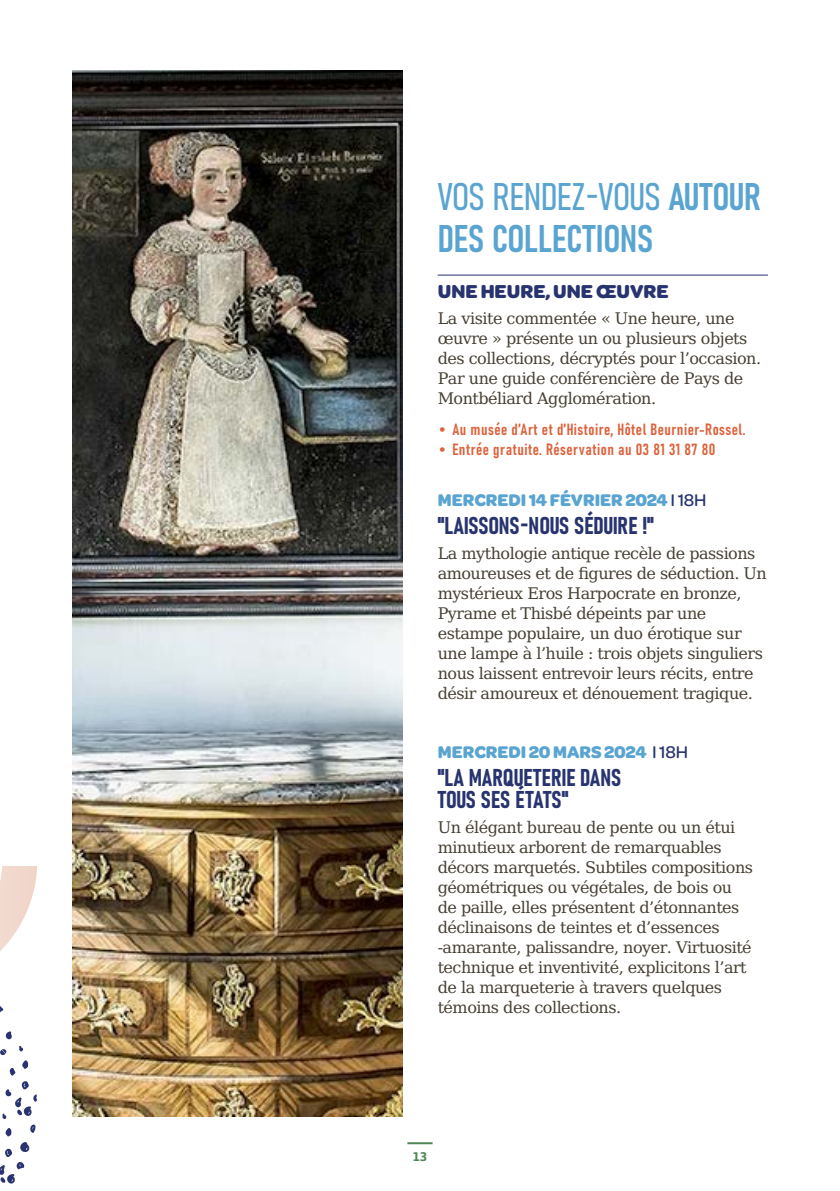
<style>
.page{position:relative;width:840px;height:1191px;background:#fff}
.page>*{position:absolute;margin:0;border:0;box-sizing:border-box;transform-origin:0 0}
.t1{font:38px/42px "Bahnschrift";color:#59a4d1}
.titre_activité{font:24px/22px "Bahnschrift";color:#283470}
.titre_activité-2{font:700 20px "Omnes";color:#283470}
.titre_activité-3{font:700 18px "Omnes";color:#59a4d1}
.titre_activité-4{font:16px/20px "DejaVu Math Te X Gyre";letter-spacing:-.03em;color:#463f32}
.info_pratiques{font:16px/20px "DejaVu Math Te X Gyre";letter-spacing:-.03em;color:#463f32}
.info_pratiques-2{font:16px "Bahnschrift";letter-spacing:.03em;color:#dc623b}
.t2{font:700 12px "DejaVu Sans Condensed";color:#518656}
.s1{font-family:"Komet";font-weight:300}
.s2{font-weight:500;color:#26346f}
</style>
<div class="page">
<hr style="left:407px;top:1142px;width:25px;height:2px;background:#518656">
<svg style="left:0;top:866px;width:37px;height:318px"></svg>
<img style="left:72px;top:71px;width:330px;height:1045px">
<hr style="left:437px;top:274px;width:330px;height:1px;background:#283470">
<p class="t1" style="left:437px;top:173px;width:325px">VOS RENDEZ-VOUS AUTOUR<br>DES COLLECTIONS</p>
<p class="titre_activité-2" style="left:437px;top:277px;width:232px">UNE HEURE, UNE ŒUVRE</p>
<p class="info_pratiques" style="left:437px;top:308px;width:325px">La visite commentée « Une heure, une œuvre » présente un ou plusieurs objets des collections, décryptés pour l’occasion.<br>Par une guide conférencière de Pays de Montbéliard Agglomération.</p>
<p class="info_pratiques-2" style="left:437px;top:417px;width:309px"><span class="s1">•</span> Au musée d’Art et d’Histoire, Hôtel Beurnier-Rossel.</p>
<p class="info_pratiques-2" style="left:437px;top:437px;width:279px"><span class="s1">•</span> Entrée gratuite. Réservation au 03 81 31 87 80</p>
<p class="titre_activité-3" style="left:437px;top:487px;width:270px">MERCREDI 14 FÉVRIER 2024 <span class="s2">I 18H</span></p>
<p class="titre_activité" style="left:437px;top:512px;width:217px">"LAISSONS-NOUS SÉDUIRE !"</p>
<p class="titre_activité-4" style="left:437px;top:543px;width:330px">La mythologie antique recèle de passions amoureuses et de figures de séduction. Un mystérieux Eros Harpocrate en bronze, Pyrame et Thisbé dépeints par une estampe populaire, un duo érotique sur une lampe à l’huile : trois objets singuliers nous laissent entrevoir leurs récits, entre désir amoureux et dénouement tragique.</p>
<p class="titre_activité-3" style="left:437px;top:739px;width:251px">MERCREDI 20 MARS 2024 <span class="s2">I 18H</span></p>
<p class="titre_activité" style="left:437px;top:764px;width:185px">"LA MARQUETERIE DANS<br>TOUS SES ÉTATS"</p>
<p class="titre_activité-4" style="left:437px;top:817px;width:317px">Un élégant bureau de pente ou un étui minutieux arborent de remarquables décors marquetés. Subtiles compositions géométriques ou végétales, de bois ou de paille, elles présentent d’étonnantes déclinaisons de teintes et d’essences -amarante, palissandre, noyer. Virtuosité technique et inventivité, explicitons l’art de la marqueterie à travers quelques témoins des collections.</p>
<p class="t2" style="left:412px;top:1147px;width:16px">13</p>
</div>
